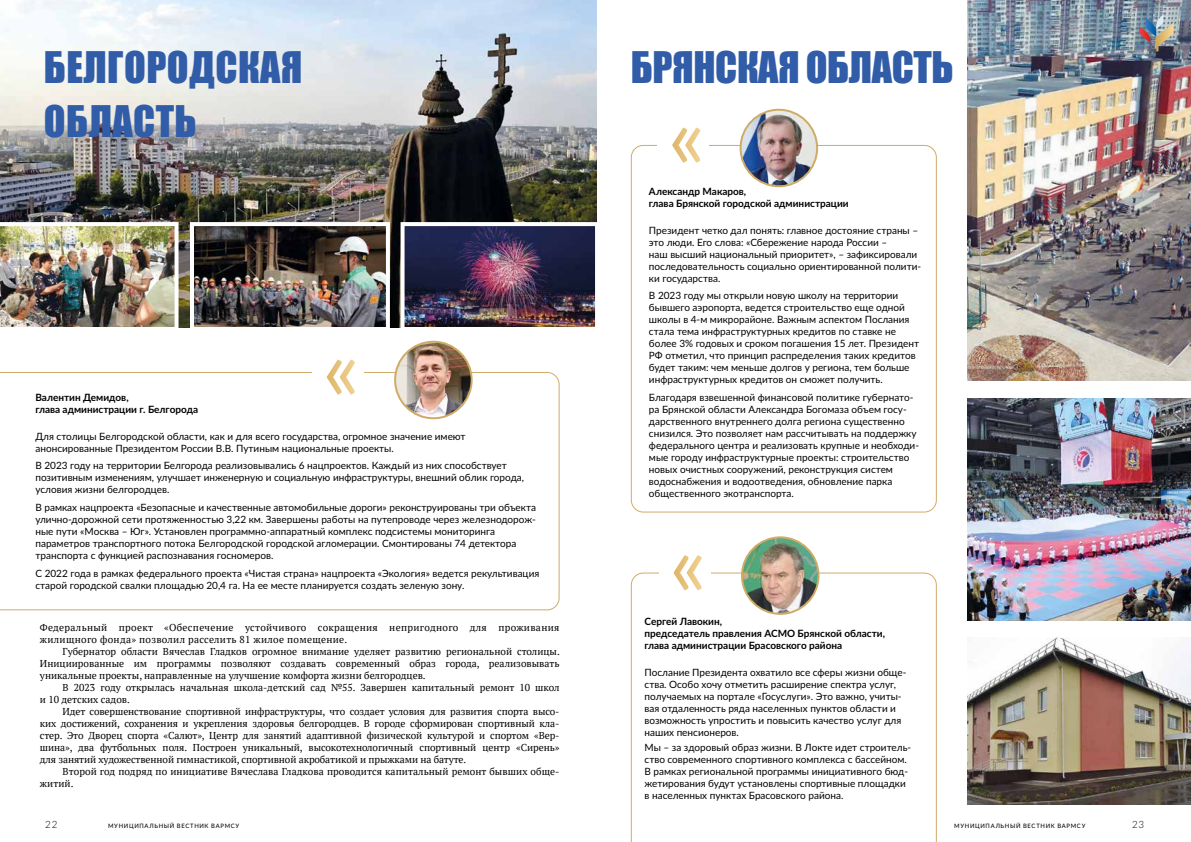
<style>
.page{position:relative;width:1191px;height:842px;background:#fff}
.page>*{position:absolute;margin:0;border:0;box-sizing:border-box;transform-origin:0 0}
.t1{font:88px "Lato";color:#fff}
.t2{font:40px/53.7px "Impact";letter-spacing:.01em;color:#315ca8}
.t3{font:40px "Impact";letter-spacing:-.01em;color:#315ca8}
.t4{font:10px/12px "Lato";color:#000}
.t5{font:10px/12px "PT Serif";letter-spacing:.005em;color:#000;text-align:justify}
.t6{font:700 10px/12px "Lato";color:#000}
.t7{font:10px/12px "PT Serif";letter-spacing:.03em;color:#000}
.t8{font:300 10px "Lato";color:#000}
.t9{font:500 6px "Lato";letter-spacing:.115em;color:#000}
</style>
<div class="page">
<img style="left:0;top:0;width:597px;height:328px">
<img style="left:0;top:222px;width:178px;height:106px">
<img style="left:195px;top:227px;width:190px;height:99px">
<div style="left:190px;top:222px;width:200px;height:109px;border:4px solid #fff"></div>
<img style="left:405px;top:227px;width:189px;height:99px">
<div style="left:400px;top:222px;width:199px;height:109px;border:4px solid #fff"></div>
<svg style="left:0;top:372px;width:559px;height:238px"></svg>
<div style="left:312px;top:330px;width:51px;height:106px;background:#fff"></div>
<img style="left:395px;top:342px;width:76px;height:76px;border-radius:38px">
<div style="left:394px;top:341px;width:78px;height:78px;border:2px solid #d0ab68;border-radius:50%"></div>
<img style="left:968px;top:0;width:223px;height:381px">
<div style="left:631px;top:145px;width:305px;height:367px;border:1px solid #d0ab68;border-radius:12px"></div>
<div style="left:657px;top:98px;width:52px;height:106px;background:#fff"></div>
<img style="left:740px;top:110px;width:77px;height:76px;border-radius:38px">
<div style="left:739px;top:109px;width:79px;height:78px;border:2px solid #d0ab68;border-radius:50%"></div>
<img style="left:968px;top:637px;width:223px;height:167px">
<svg style="left:631px;top:573px;width:305px;height:269px"></svg>
<div style="left:659px;top:525px;width:51px;height:106px;background:#fff"></div>
<img style="left:742px;top:537px;width:76px;height:77px;border-radius:38px">
<div style="left:741px;top:536px;width:78px;height:79px;border:2px solid #d0ab68;border-radius:50%"></div>
<img style="left:968px;top:398px;width:223px;height:223px">
<svg style="left:1139px;top:15px;width:34px;height:36px"></svg>
<h2 class="t2" style="left:44px;top:39px;width:260px">БЕЛГОРОДСКАЯ<br>ОБЛАСТЬ</h2>
<p class="t6" style="left:35px;top:391px;width:95px">Валентин Демидов,</p>
<h1 class="t1" style="left:322px;top:305px;width:39px">«</h1>
<p class="t6" style="left:35px;top:403px;width:164px">глава администрации г. Белгорода</p>
<p class="t4" style="left:35px;top:429px;width:432px">Для столицы Белгородской области, как и для всего государства, огромное значение имеют анонсированные Президентом России В.В. Путиным национальные проекты.</p>
<p class="t4" style="left:35px;top:459px;width:490px">В 2023 году на территории Белгорода реализовывались 6 нацпроектов. Каждый из них способствует позитивным изменениям, улучшает инженерную и социальную инфраструктуры, внешний облик города, условия жизни белгородцев.</p>
<p class="t4" style="left:35px;top:501px;width:502px">В рамках нацпроекта «Безопасные и качественные автомобильные дороги» реконструированы три объекта улично-дорожной сети протяженностью 3,22 км. Завершены работы на путепроводе через железнодорож&shy;ные пути «Москва – Юг». Установлен программно-аппаратный комплекс подсистемы мониторинга параметров транспортного потока Белгородской городской агломерации. Смонтированы 74 детектора транспорта с функцией распознавания госномеров.</p>
<p class="t4" style="left:35px;top:566px;width:505px">С 2022 года в рамках федерального проекта «Чистая страна» нацпроекта «Экология» ведется рекультивация старой городской свалки площадью 20,4 га. На ее месте планируется создать зеленую зону.</p>
<p class="t7" style="left:40px;top:621px;width:521px">Федеральный проект «Обеспечение устойчивого сокращения непригодного для проживания жилищного фонда» позволил расселить 81 жилое помещение.</p>
<p class="t5" style="left:40px;top:645px;width:521px;text-indent:23px">Губернатор области Вячеслав Гладков огромное внимание уделяет развитию региональной столицы.<br>Инициированные им программы позволяют создавать современный образ города, реализовывать уникальные проекты, направленные на улучшение комфорта жизни белгородцев.</p>
<p class="t5" style="left:40px;top:681px;width:521px;text-indent:23px">В 2023 году открылась начальная школа-детский сад №55. Завершен капитальный ремонт 10 школ и 10 детских садов.</p>
<p class="t5" style="left:40px;top:705px;width:521px;text-indent:23px">Идет совершенствование спортивной инфраструктуры, что создает условия для развития спорта высо&shy;ких достижений, сохранения и укрепления здоровья белгородцев. В городе сформирован спортивный кла&shy;стер. Это Дворец спорта «Салют», Центр для занятий адаптивной физической культурой и спортом «Вер&shy;шина», два футбольных поля. Построен уникальный, высокотехнологичный спортивный центр «Сирень» для занятий художественной гимнастикой, спортивной акробатикой и прыжками на батуте.</p>
<p class="t5" style="left:40px;top:765px;width:521px;text-indent:23px">Второй год подряд по инициативе Вячеслава Гладкова проводится капитальный ремонт бывших обще&shy;житий.</p>
<h2 class="t3" style="left:631px;top:36px;width:324px">БРЯНСКАЯ ОБЛАСТЬ</h2>
<h1 class="t1" style="left:668px;top:73px;width:39px">«</h1>
<p class="t6" style="left:649px;top:185px;width:201px">Александр Макаров,<br>глава Брянской городской администрации</p>
<p class="t4" style="left:649px;top:224px;width:274px">Президент четко дал понять: главное достояние страны – это люди. Его слова: «Сбережение народа России –<br>наш высший национальный приоритет», – зафиксировали последовательность социально ориентированной полити&shy;ки государства.</p>
<p class="t4" style="left:649px;top:289px;width:272px">В 2023 году мы открыли новую школу на территории бывшего аэропорта, ведется строительство еще одной школы в 4-м микрорайоне. Важным аспектом Послания стала тема инфраструктурных кредитов по ставке не более 3% годовых и сроком погашения 15 лет. Президент РФ отметил, что принцип распределения таких кредитов будет таким: чем меньше долгов у региона, тем больше инфраструктурных кредитов он сможет получить.</p>
<p class="t4" style="left:649px;top:391px;width:272px">Благодаря взвешенной финансовой политике губернато&shy;ра Брянской области Александра Богомаза объем госу&shy;дарственного внутреннего долга региона существенно снизился. Это позволяет нам рассчитывать на поддержку федерального центра и реализовать крупные и необходи&shy;мые городу инфраструктурные проекты: строительство новых очистных сооружений, реконструкция систем водоснабжения и водоотведения, обновление парка общественного экотранспорта.</p>
<h1 class="t1" style="left:669px;top:501px;width:39px">«</h1>
<p class="t6" style="left:644px;top:615px;width:242px">Сергей Лавокин,<br>председатель правления АСМО Брянской области, глава администрации Брасовского района</p>
<p class="t4" style="left:644px;top:666px;width:263px">Послание Президента охватило все сферы жизни обще&shy;ства. Особо хочу отметить расширение спектра услуг, получаемых на портале «Госуслуги». Это важно, учиты&shy;вая отдаленность ряда населенных пунктов области и возможность упростить и повысить качество услуг для наших пенсионеров.</p>
<p class="t4" style="left:644px;top:740px;width:268px">Мы – за здоровый образ жизни. В Локте идет строитель&shy;ство современного спортивного комплекса с бассейном.<br>В рамках региональной программы инициативного бюд&shy;жетирования будут установлены спортивные площадки в населенных пунктах Брасовского района.</p>
<p class="t8" style="left:45px;top:817px;width:14px">22</p>
<p class="t9" style="left:108px;top:822px;width:133px">МУНИЦИПАЛЬНЫЙ ВЕСТНИК ВАРМСУ</p>
<p class="t9" style="left:954px;top:822px;width:133px">МУНИЦИПАЛЬНЫЙ ВЕСТНИК ВАРМСУ</p>
<p class="t8" style="left:1132px;top:817px;width:14px">23</p>
</div>
